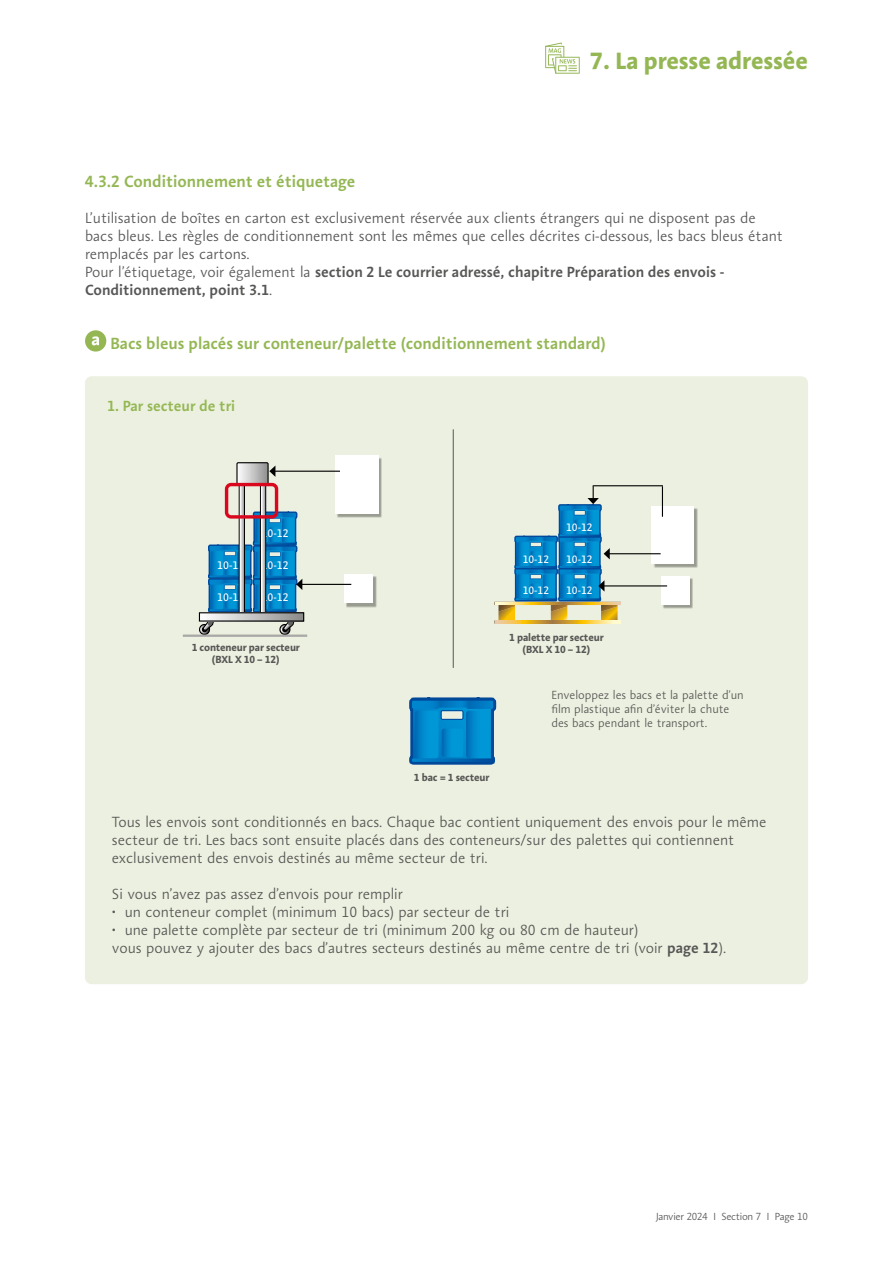
<style>
.page{position:relative;width:893px;height:1263px;background:#fff}
.page>*{position:absolute;margin:0;border:0;box-sizing:border-box;transform-origin:0 0}
.t1{font:700 24px "Aroma No 2 LT Pro";color:#94b754}
.t2{font:600 16.5px "Aroma No 2 LT Pro";color:#94b754}
.t3{font:300 15px/18px "Aroma No 2 LT Pro";color:#575756}
.t4{font:600 15px "Aroma No 2 LT Pro";color:#94b754}
.t5{font:300 12px/14.1px "Aroma No 2 LT Pro";color:#575756}
.t6{font:11.25px "Aroma No 2 LT Pro";color:#fff}
.t7{font:10.95px "Aroma No 2 LT Pro";color:#fff}
.t8{font:700 10.5px/12px "Aroma No 2 LT Pro";letter-spacing:-.01em;color:#575756;text-align:center}
.t9{font:300 10.5px "Aroma No 2 LT Pro";letter-spacing:-.025em;color:#575756}
.s1{font-weight:600}
</style>
<div class="page">
<svg style="left:545px;top:43px;width:35px;height:31px"></svg>
<div style="left:85px;top:330px;width:21px;height:22px;background:#94b754;border-radius:50%"></div>
<svg style="left:92px;top:336px;width:7px;height:9px"></svg>
<div style="left:85px;top:377px;width:722px;height:607px;background:#ecf0e0;border-radius:6px"></div>
<hr style="left:453px;top:429px;width:1px;height:239px;background:#575756">
<svg style="left:409px;top:697px;width:88px;height:68px;background:#1285c5"></svg>
<div style="left:337px;top:457px;width:45px;height:61px;background:#000;opacity:.35"></div>
<div style="left:335px;top:456px;width:43px;height:58px;background:#fff"></div>
<hr style="left:275px;top:471px;width:65px;height:1px;background:#000">
<hr style="left:183px;top:634px;width:124px;height:3px;background:#a8a8a7">
<div style="left:199px;top:612px;width:105px;height:10px;border:1px solid #000"></div>
<div style="left:236px;top:462px;width:33px;height:22px;border:1px solid #000"></div>
<div style="left:346px;top:576px;width:32px;height:32px;background:#000;opacity:.35"></div>
<div style="left:344px;top:574px;width:29px;height:29px;background:#fff"></div>
<hr style="left:302px;top:584px;width:49px;height:1px;background:#000">
<svg style="left:198px;top:463px;width:104px;height:172px"></svg>
<svg style="left:495px;top:621px;width:125px;height:2px"></svg>
<div style="left:653px;top:508px;width:45px;height:59px;background:#000;opacity:.35"></div>
<div style="left:652px;top:506px;width:42px;height:58px;background:#fff"></div>
<hr style="left:609px;top:553px;width:52px;height:1px;background:#000">
<div style="left:663px;top:578px;width:30px;height:31px;background:#000;opacity:.35"></div>
<div style="left:661px;top:576px;width:28px;height:28px;background:#fff"></div>
<hr style="left:604px;top:585px;width:63px;height:1px;background:#000">
<hr style="left:593px;top:485px;width:70px;height:1px;background:#000">
<svg style="left:494px;top:485px;width:127px;height:136px"></svg>
<hr style="left:662px;top:486px;width:1px;height:31px;background:#000">
<h1 class="t1" style="left:590px;top:45px;width:219px">7. La presse adressée</h1>
<p class="t2" style="left:85px;top:170px;width:272px">4.3.2 Conditionnement et étiquetage</p>
<p class="t3" style="left:85px;top:208px;width:699px">L’utilisation de boîtes en carton est exclusivement réservée aux clients étrangers qui ne disposent pas de bacs bleus. Les règles de conditionnement sont les mêmes que celles décrites ci-dessous, les bacs bleus étant remplacés par les cartons.<br>Pour l’étiquetage, voir également la <span class="s1">section 2 Le courrier adressé, chapitre Préparation des envois - Conditionnement, point 3.1</span>.</p>
<p class="t2" style="left:110px;top:332px;width:497px">Bacs bleus placés sur conteneur/palette (conditionnement standard)</p>
<p class="t4" style="left:107px;top:396px;width:130px">1. Par secteur de tri</p>
<p class="t6" style="left:262px;top:525px;width:28px">10-12</p>
<p class="t6" style="left:217px;top:558px;width:28px">10-12</p>
<p class="t6" style="left:262px;top:558px;width:28px">10-12</p>
<p class="t6" style="left:217px;top:590px;width:28px">10-12</p>
<p class="t6" style="left:262px;top:590px;width:28px">10-12</p>
<p class="t8" style="left:192px;top:641px;width:110px">1 conteneur par secteur (BXL X 10 – 12)</p>
<p class="t8" style="left:414px;top:771px;width:77px">1 bac = 1 secteur</p>
<p class="t7" style="left:566px;top:520px;width:28px">10-12</p>
<p class="t7" style="left:523px;top:552px;width:28px">10-12</p>
<p class="t7" style="left:566px;top:552px;width:28px">10-12</p>
<p class="t7" style="left:523px;top:583px;width:28px">10-12</p>
<p class="t7" style="left:566px;top:583px;width:28px">10-12</p>
<p class="t8" style="left:509px;top:631px;width:96px">1 palette par secteur (BXL X 10 – 12)</p>
<p class="t5" style="left:551px;top:687px;width:194px">Enveloppez les bacs et la palette d’un film plastique afin d’éviter la chute des bacs pendant le transport.</p>
<p class="t3" style="left:112px;top:813px;width:656px">Tous les envois sont conditionnés en bacs. Chaque bac contient uniquement des envois pour le même secteur de tri. Les bacs sont ensuite placés dans des conteneurs/sur des palettes qui contiennent exclusivement des envois destinés au même secteur de tri.</p>
<p class="t3" style="left:112px;top:885px;width:292px">Si vous n’avez pas assez d’envois pour remplir</p>
<p class="t3" style="left:112px;top:903px;width:399px">• un conteneur complet (minimum 10 bacs) par secteur de tri</p>
<p class="t3" style="left:112px;top:921px;width:616px">• une palette complète par secteur de tri (minimum 200 kg ou 80 cm de hauteur)<br>vous pouvez y ajouter des bacs d’autres secteurs destinés au même centre de tri (voir <span class="s1">page 12</span>).</p>
<p class="t9" style="left:656px;top:1210px;width:153px">Janvier 2024 I Section 7 I Page 10</p>
</div>
